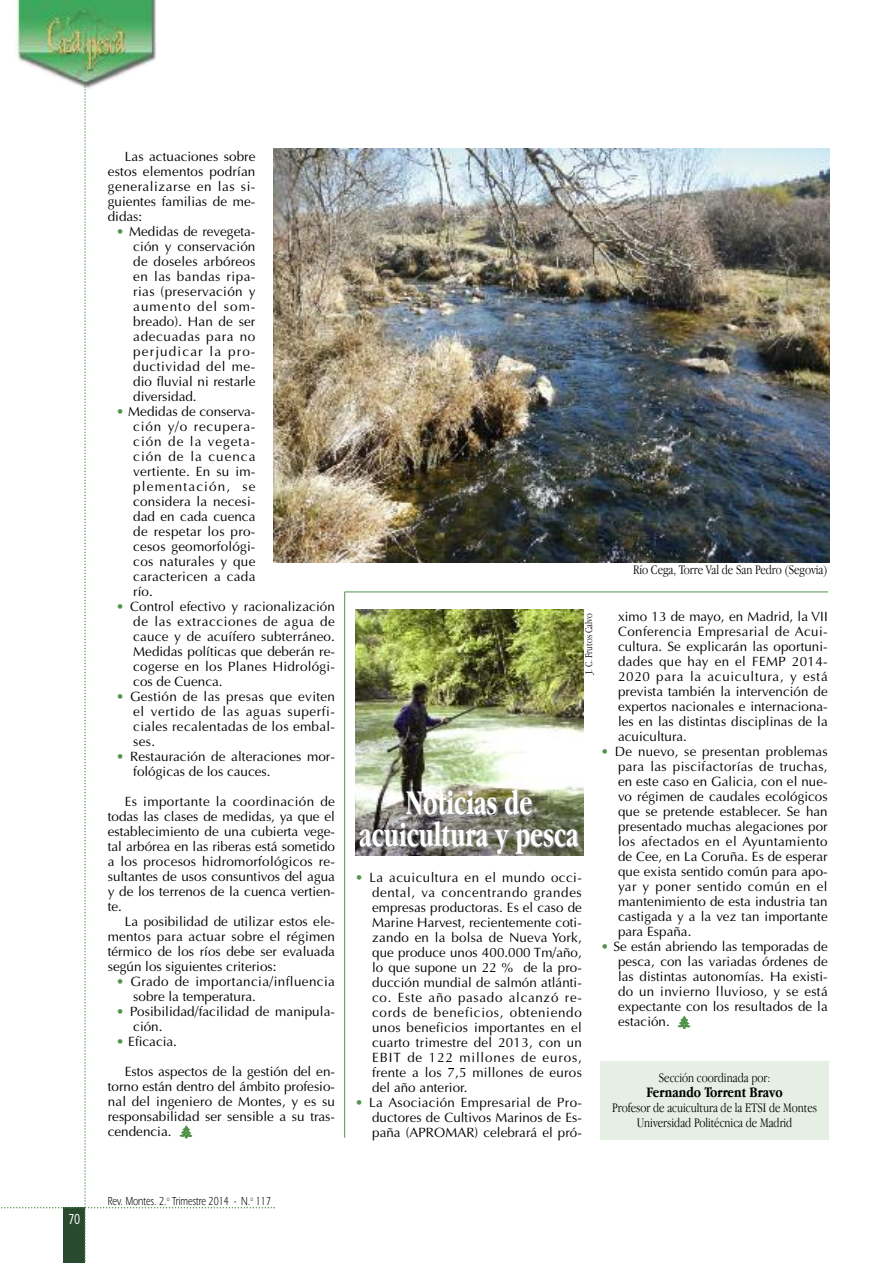
<style>
.page{position:relative;width:893px;height:1263px;background:#fff}
.page>*{position:absolute;margin:0;border:0;box-sizing:border-box;transform-origin:0 0}
.t1{font:700 36px/31.5px "Apple Garamond";color:#fff;text-align:center;scale:.83 1}
.t2{font:700 15px "Apple Garamond";color:#000}
.t3{font:500 15px "Itc Eras";color:#fff;scale:.7 1}
.t4{font:13.5px/15px "Optima";letter-spacing:.005em;color:#000;text-align:justify}
.t5{font:300 13.5px/15px "Apple Garamond";color:#000;text-align:center}
.t6{font:13.5px/15px "Optima";letter-spacing:.03em;color:#000}
.t7{font:12px "Itc Eras";color:#000;scale:.75 1}
.t8{font:300 10.5px "Apple Garamond";color:#000}
.s1{color:#50934a}
.s2{font-family:"Ecology P01";font-size:15px;color:#50934a}
</style>
<div class="page">
<svg style="left:1px;top:0;width:274px;height:1263px"></svg>
<div style="left:600px;top:1062px;width:229px;height:78px;background:#e5efe4"></div>
<img style="left:355px;top:610px;width:228px;height:246px">
<hr style="left:345px;top:592px;width:483px;height:1px;background:#50934a">
<hr style="left:344px;top:592px;width:1px;height:546px;background:#50934a">
<img style="left:273px;top:149px;width:556px;height:414px">
<div style="left:273px;top:563px;width:556px;height:22px;background:#fff"></div>
<p class="t3" style="left:68px;top:1213px;width:19px">70</p>
<p class="t4" style="left:108px;top:148px;width:149px;text-indent:17px">Las actuaciones sobre estos elementos podrían generalizarse en las si&shy;guientes familias de me&shy;didas:</p>
<p class="t4" style="left:133px;top:223px;width:124px;text-indent:-17px"><span class="s1">•</span> Medidas de revegeta&shy;ción y conservación de doseles arbóreos en las bandas ripa&shy;rias (preservación y aumento del som&shy;breado). Han de ser adecuadas para no perjudicar la pro&shy;ductividad del me&shy;dio fluvial ni restarle diversidad.</p>
<p class="t4" style="left:133px;top:403px;width:124px;text-indent:-17px"><span class="s1">•</span> Medidas de conserva&shy;ción y/o recupera&shy;ción de la vegeta&shy;ción de la cuenca vertiente. En su im&shy;plementación, se considera la necesi&shy;dad en cada cuenca de respetar los pro&shy;cesos geomorfológi&shy;cos naturales y que caractericen a cada río.</p>
<p class="t4" style="left:133px;top:598px;width:203px;text-indent:-17px"><span class="s1">•</span> Control efectivo y racionalización de las extracciones de agua de cauce y de acuífero subterráneo.<br>Medidas políticas que deberán re&shy;cogerse en los Planes Hidrológi&shy;cos de Cuenca.</p>
<p class="t4" style="left:133px;top:688px;width:203px;text-indent:-17px"><span class="s1">•</span> Gestión de las presas que eviten el vertido de las aguas superfi&shy;ciales recalentadas de los embal&shy;ses.</p>
<p class="t4" style="left:133px;top:748px;width:203px;text-indent:-17px"><span class="s1">•</span> Restauración de alteraciones mor&shy;fológicas de los cauces.</p>
<p class="t4" style="left:108px;top:793px;width:229px;text-indent:17px">Es importante la coordinación de todas las clases de medidas, ya que el establecimiento de una cubierta vege&shy;tal arbórea en las riberas está sometido a los procesos hidromorfológicos re&shy;sultantes de usos consuntivos del agua y de los terrenos de la cuenca vertien&shy;te.</p>
<p class="t4" style="left:108px;top:913px;width:229px;text-indent:17px">La posibilidad de utilizar estos ele&shy;mentos para actuar sobre el régimen térmico de los ríos debe ser evaluada según los siguientes criterios:</p>
<p class="t6" style="left:133px;top:973px;width:203px;text-indent:-17px"><span class="s1">•</span> Grado de importancia/influencia sobre la temperatura.</p>
<p class="t4" style="left:133px;top:1003px;width:203px;text-indent:-17px"><span class="s1">•</span> Posibilidad/facilidad de manipula&shy;ción.</p>
<p class="t4" style="left:116px;top:1033px;width:62px"><span class="s1">•</span> Eficacia.</p>
<p class="t4" style="left:108px;top:1063px;width:229px;text-indent:17px">Estos aspectos de la gestión del en&shy;torno están dentro del ámbito profesio&shy;nal del ingeniero de Montes, y es su responsabilidad ser sensible a su tras&shy;cendencia. <span class="s2">`</span></p>
<p class="t5" style="left:633px;top:564px;width:196px">Río Cega, Torre Val de San Pedro (Segovia)</p>
<p class="t8" style="left:585px;top:674px;width:63px;rotate:-90deg">J. C. Frutos Calvo</p>
<h1 class="t1" style="left:359px;top:790px;width:266px">Noticias de acuicultura y pesca</h1>
<p class="t4" style="left:372px;top:869px;width:211px;text-indent:-17px"><span class="s1">•</span> La acuicultura en el mundo occi&shy;dental, va concentrando grandes empresas productoras. Es el caso de Marine Harvest, recientemente coti&shy;zando en la bolsa de Nueva York, que produce unos 400.000 Tm/año, lo que supone un 22 % de la pro&shy;ducción mundial de salmón atlánti&shy;co. Este año pasado alcanzó re&shy;cords de beneficios, obteniendo unos beneficios importantes en el cuarto trimestre del 2013, con un EBIT de 122 millones de euros, frente a los 7,5 millones de euros del año anterior.</p>
<p class="t4" style="left:372px;top:1094px;width:211px;text-indent:-17px"><span class="s1">•</span> La Asociación Empresarial de Pro&shy;ductores de Cultivos Marinos de Es&shy;paña (APROMAR) celebrará el pró-</p>
<p class="t4" style="left:618px;top:609px;width:211px">ximo 13 de mayo, en Madrid, la VII Conferencia Empresarial de Acui&shy;cultura. Se explicarán las oportuni&shy;dades que hay en el FEMP 2014- 2020 para la acuicultura, y está prevista también la intervención de expertos nacionales e internaciona&shy;les en las distintas disciplinas de la acuicultura.</p>
<p class="t4" style="left:618px;top:744px;width:211px;text-indent:-17px"><span class="s1">•</span> De nuevo, se presentan problemas para las piscifactorías de truchas, en este caso en Galicia, con el nue&shy;vo régimen de caudales ecológicos que se pretende establecer. Se han presentado muchas alegaciones por los afectados en el Ayuntamiento de Cee, en La Coruña. Es de esperar que exista sentido común para apo&shy;yar y poner sentido común en el mantenimiento de esta industria tan castigada y a la vez tan importante para España.</p>
<p class="t4" style="left:618px;top:939px;width:211px;text-indent:-17px"><span class="s1">•</span> Se están abriendo las temporadas de pesca, con las variadas órdenes de las distintas autonomías. Ha existi&shy;do un invierno lluvioso, y se está expectante con los resultados de la estación. <span class="s2">`</span></p>
<p class="t5" style="left:659px;top:1071px;width:113px">Sección coordinada por:</p>
<p class="t2" style="left:647px;top:1087px;width:137px">Fernando Torrent Bravo</p>
<p class="t5" style="left:612px;top:1101px;width:207px">Profesor de acuicultura de la ETSI de Montes<br>Universidad Politécnica de Madrid</p>
<p class="t7" style="left:108px;top:1197px;width:219px">Rev. Montes. 2.<sup>o</sup> Trimestre 2014 - N.<sup>o</sup> 117</p>
</div>
